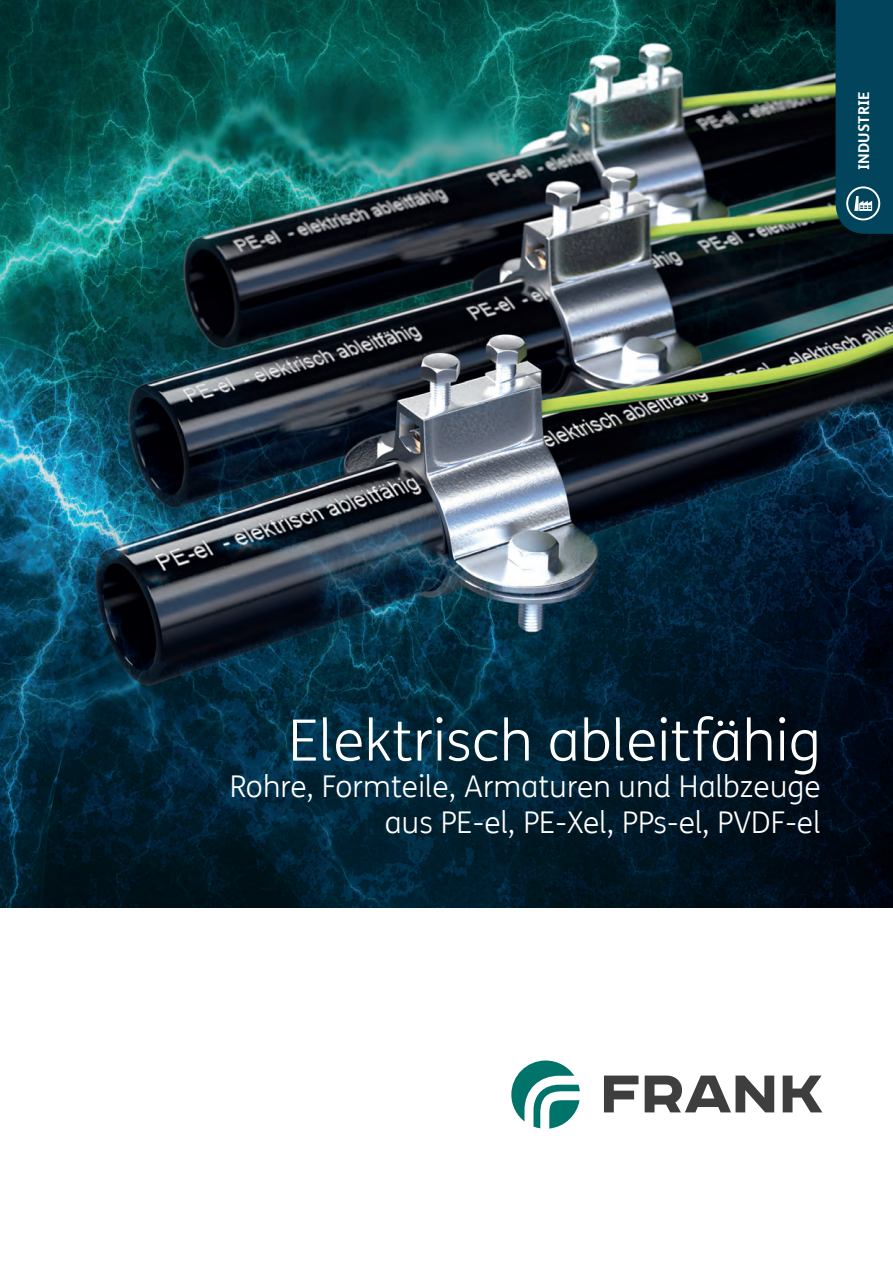
<style>
.page{position:relative;width:893px;height:1263px;background:#fff}
.page>*{position:absolute;margin:0;border:0;box-sizing:border-box;transform-origin:0 0}
.t1{font:300 57px "FS Me Pro";letter-spacing:.005em;color:#fff}
.t2{font:300 30px/36px "FS Me Pro";letter-spacing:.005em;color:#fff;text-align:right}
.t3{font:700 15px "FS Me Pro";letter-spacing:.01em;color:#fff}
</style>
<div class="page">
<svg style="left:604px;top:1075px;width:218px;height:37px"></svg>
<svg style="left:511px;top:1060px;width:69px;height:68px"></svg>
<img style="left:0;top:0;width:893px;height:907px">
<div style="left:836px;top:0;width:57px;height:234px;background:#01445b"></div>
<p class="t3" style="left:852px;top:170px;width:80px;rotate:-90deg">INDUSTRIE</p>
<h1 class="t1" style="left:288px;top:702px;width:534px">Elektrisch ableitfähig</h1>
<p class="t2" style="left:230px;top:767px;width:592px">Rohre, Formteile, Armaturen und Halbzeuge aus PE-el, PE-Xel, PPs-el, PVDF-el</p>
</div>
